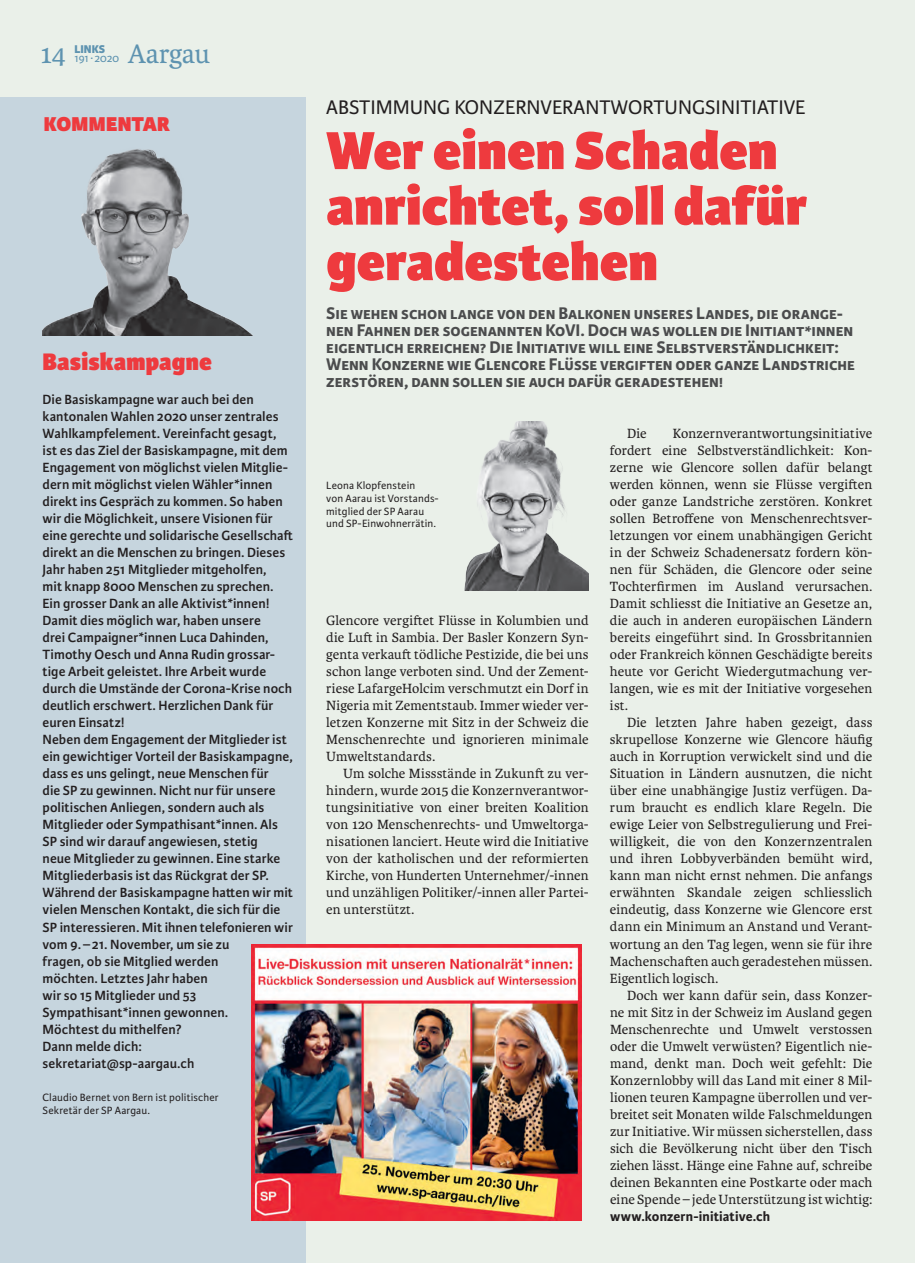
<style>
.page{position:relative;width:915px;height:1263px;background:#fff}
.page>*{position:absolute;margin:0;border:0;box-sizing:border-box;transform-origin:0 0}
.t1{font:800 57px/55.5px "Karmina Sans";color:#ee3a3e}
.t2{font:28.5px "Karmina";letter-spacing:-.005em;color:#5e93b0}
.t3{font:800 25.5px "Karmina Sans";letter-spacing:.005em;color:#ee3a3e}
.t4{font:800 21.3px "Karmina Sans";letter-spacing:.005em;color:#ee3a3e}
.t5{font:21px "Karmina Sans";color:#231f20}
.t6{font:700 18px/17px "Karmina Sans";color:#4b4c4d}
.t7{font:14.25px/17px "Karmina";letter-spacing:.01em;color:#231f20;text-align:justify}
.t8{font:600 14.25px/17px "Karmina Sans";letter-spacing:.005em;color:#231f20}
.t9{font:700 14.25px "Karmina Sans";letter-spacing:.005em;color:#231f20}
.t10{font:12px "Karmina Sans";color:#5e93b0}
.t11{font:800 12px "Karmina Sans";color:#5e93b0}
.t12{font:11.25px/12.8px "Karmina Sans";letter-spacing:.015em;color:#231f20}
</style>
<div class="page">
<div style="left:0;top:0;width:914px;height:1263px;background:#eaf0e9"></div>
<img style="left:464px;top:421px;width:124px;height:170px">
<div style="left:0;top:98px;width:305px;height:1165px;background:#c6d5de"></div>
<img style="left:43px;top:149px;width:210px;height:187px">
<img style="left:251px;top:944px;width:330px;height:277px">
<p class="t10" style="left:74px;top:52px;width:46px">191∙ 2020</p>
<h2 class="t2" style="left:128px;top:38px;width:84px">Aargau</h2>
<h2 class="t2" style="left:40px;top:38px;width:27px">14</h2>
<p class="t11" style="left:74px;top:43px;width:32px">LINKS</p>
<h3 class="t4" style="left:44px;top:111px;width:127px">KOMMENTAR</h3>
<h3 class="t3" style="left:43px;top:346px;width:171px">Basiskampagne</h3>
<p class="t8" style="left:43px;top:391px;width:252px">Die Basiskampagne war auch bei den kantonalen Wahlen 2020 unser zentrales Wahlkampfelement. Vereinfacht gesagt, ist es das Ziel der Basiskampagne, mit dem Engagement von möglichst vielen Mitglie&shy;dern mit möglichst vielen Wähler*innen direkt ins Gespräch zu kommen. So haben wir die Möglichkeit, unsere Visionen für eine gerechte und solidarische Gesellschaft direkt an die Menschen zu bringen. Dieses Jahr haben 251 Mitglieder mitgeholfen,<br>mit knapp 8000 Menschen zu sprechen.<br>Ein grosser Dank an alle Aktivist*innen!<br>Damit dies möglich war, haben unsere<br>drei Campaigner*innen Luca Dahinden, Timothy Oesch und Anna Rudin grossar&shy;tige Arbeit geleistet. Ihre Arbeit wurde durch die Umstände der Corona-Krise noch deutlich erschwert. Herzlichen Dank für euren Einsatz!<br>Neben dem Engagement der Mitglieder ist ein gewichtiger Vorteil der Basiskampagne, dass es uns gelingt, neue Menschen für<br>die SP zu gewinnen. Nicht nur für unsere politischen Anliegen, sondern auch als Mitglieder oder Sympathisant*innen. Als SP sind wir darauf angewiesen, stetig<br>neue Mitglieder zu gewinnen. Eine starke Mitgliederbasis ist das Rückgrat der SP.<br>Während der Basiskampagne hatten wir mit vielen Menschen Kontakt, die sich für die SP interessieren. Mit ihnen telefonieren wir vom 9. –21. November, um sie zu<br>fragen, ob sie Mitglied werden<br>möchten. Letztes Jahr haben<br>wir so 15 Mitglieder und 53<br>Sympathisant*innen gewonnen.<br>Möchtest du mithelfen?<br>Dann melde dich: sekretariat@sp-aargau.ch</p>
<p class="t12" style="left:43px;top:1091px;width:177px">Claudio Bernet von Bern ist politischer<br>Sekretär der SP Aargau.</p>
<h3 class="t5" style="left:326px;top:95px;width:480px">ABSTIMMUNG KONZERNVERANTWORTUNGSINITIATIVE</h3>
<h1 class="t1" style="left:326px;top:125px;width:482px">Wer einen Schaden anrichtet, soll dafür geradestehen</h1>
<p class="t6" style="left:326px;top:305px;width:530px">Sie wehen schon lange von den Balkonen unseres Landes, die orange&shy;nen Fahnen der sogenannten KoVI. Doch was wollen die Initiant*innen eigentlich erreichen? Die Initiative will eine Selbstverständlichkeit:<br>Wenn Konzerne wie Glencore Flüsse vergiften oder ganze Landstriche zerstören, dann sollen sie auch dafür geradestehen!</p>
<p class="t12" style="left:326px;top:479px;width:114px">Leona Klopfenstein<br>von Aarau ist Vorstands&shy;mitglied der SP Aarau und SP-Einwohnerrätin.</p>
<p class="t7" style="left:326px;top:612px;width:264px">Glencore vergiftet Flüsse in Kolumbien und die Luft in Sambia. Der Basler Konzern Syn&shy;genta verkauft tödliche Pestizide, die bei uns schon lange verboten sind. Und der Zement&shy;riese LafargeHolcim verschmutzt ein Dorf in Nigeria mit Zementstaub. Immer wieder ver&shy;letzen Konzerne mit Sitz in der Schweiz die Menschenrechte und ignorieren minimale Umweltstandards.</p>
<p class="t7" style="left:326px;top:765px;width:264px;text-indent:17px">Um solche Missstände in Zukunft zu ver&shy;hindern, wurde 2015 die Konzernverantwor&shy;tungsinitiative von einer breiten Koalition von 120 Menschenrechts- und Umweltorga&shy;nisationen lanciert. Heute wird die Initiative von der katholischen und der reformierten Kirche, von Hunderten Unternehmer/-innen und unzähligen Politiker/-innen aller Partei&shy;en unterstützt.</p>
<p class="t7" style="left:609px;top:425px;width:264px;text-indent:63px">Konzernverantwortungsinitiative fordert eine Selbstverständlichkeit: Kon&shy;zerne wie Glencore sollen dafür belangt werden können, wenn sie Flüsse vergiften oder ganze Landstriche zerstören. Konkret sollen Betroffene von Menschenrechtsver&shy;letzungen vor einem unabhängigen Gericht in der Schweiz Schadenersatz fordern kön&shy;nen für Schäden, die Glencore oder seine Tochterfirmen im Ausland verursachen.<br>Damit schliesst die Initiative an Gesetze an, die auch in anderen europäischen Ländern bereits eingeführt sind. In Grossbritannien oder Frankreich können Geschädigte bereits heute vor Gericht Wiedergutmachung ver&shy;langen, wie es mit der Initiative vorgesehen ist.</p>
<p class="t7" style="left:609px;top:714px;width:264px;text-indent:17px">Die letzten Jahre haben gezeigt, dass skrupellose Konzerne wie Glencore häufig auch in Korruption verwickelt sind und die Situation in Ländern ausnutzen, die nicht über eine unabhängige Justiz verfügen. Da&shy;rum braucht es endlich klare Regeln. Die ewige Leier von Selbstregulierung und Frei&shy;willigkeit, die von den Konzernzentralen und ihren Lobbyverbänden bemüht wird, kann man nicht ernst nehmen. Die anfangs erwähnten Skandale zeigen schliesslich eindeutig, dass Konzerne wie Glencore erst dann ein Minimum an Anstand und Verant&shy;wortung an den Tag legen, wenn sie für ihre Machenschaften auch geradestehen müssen.<br>Eigentlich logisch.</p>
<p class="t7" style="left:609px;top:987px;width:264px;text-indent:17px">Doch wer kann dafür sein, dass Konzer&shy;ne mit Sitz in der Schweiz im Ausland gegen Menschenrechte und Umwelt verstossen oder die Umwelt verwüsten? Eigentlich nie&shy;mand, denkt man. Doch weit gefehlt: Die Konzernlobby will das Land mit einer 8 Mil&shy;lionen teuren Kampagne überrollen und ver&shy;breitet seit Monaten wilde Falschmeldungen zur Initiative. Wir müssen sicherstellen, dass sich die Bevölkerung nicht über den Tisch ziehen lässt. Hänge eine Fahne auf, schreibe deinen Bekannten eine Postkarte oder mach eine Spende – jede Unterstützung ist wichtig:</p>
<p class="t9" style="left:609px;top:1208px;width:162px">www.konzern-initiative.ch</p>
<p class="t7" style="left:626px;top:425px;width:21px">Die</p>
</div>
